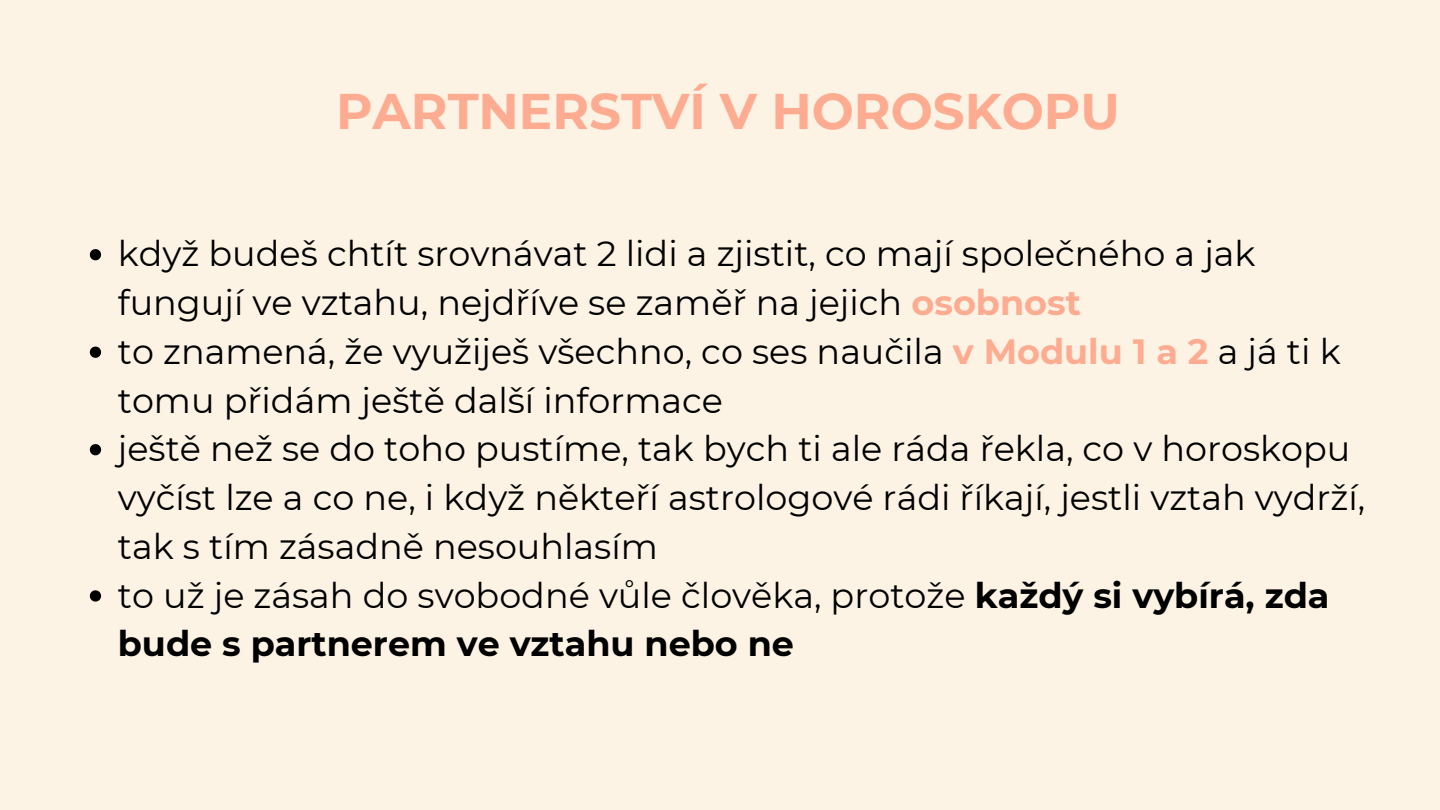
<style>
.page{position:relative;width:1440px;height:810px;background:#fcf3e4}
.page>*{position:absolute;margin:0;border:0;box-sizing:border-box;transform-origin:0 0}
.t1{font:700 50px "Montserrat";color:#feac91}
.t2{font:35px/48.8px "Montserrat";color:#000}
.t3{font:700 35px/48.8px "Montserrat";color:#000}
.s1{font-weight:700;color:#feac91}
.s2{font-weight:400}
</style>
<div class="page">
<svg style="left:90px;top:249px;width:11px;height:11px"></svg>
<svg style="left:90px;top:347px;width:11px;height:11px"></svg>
<svg style="left:90px;top:444px;width:11px;height:11px"></svg>
<svg style="left:90px;top:590px;width:11px;height:12px"></svg>
<h1 class="t1" style="left:336px;top:80px;width:785px">PARTNERSTVÍ V HOROSKOPU</h1>
<p class="t2" style="left:118px;top:229px;width:1139px">když budeš chtít srovnávat 2 lidi a zjistit, co mají společného a jak fungují ve vztahu, nejdříve se zaměř na jejich <span class="s1">osobnost</span></p>
<p class="t2" style="left:118px;top:327px;width:1224px">to znamená, že využiješ všechno, co ses naučila <span class="s1">v Modulu 1 a 2</span> a já ti k tomu přidám ještě další informace</p>
<p class="t2" style="left:118px;top:424px;width:1249px">ještě než se do toho pustíme, tak bych ti ale ráda řekla, co v horoskopu vyčíst lze a co ne, i když někteří astrologové rádi říkají, jestli vztah vydrží, tak s tím zásadně nesouhlasím</p>
<p class="t3" style="left:118px;top:571px;width:1213px"><span class="s2">to už je zásah do svobodné vůle člověka, protože</span> každý si vybírá, zda bude s partnerem ve vztahu nebo ne</p>
</div>
